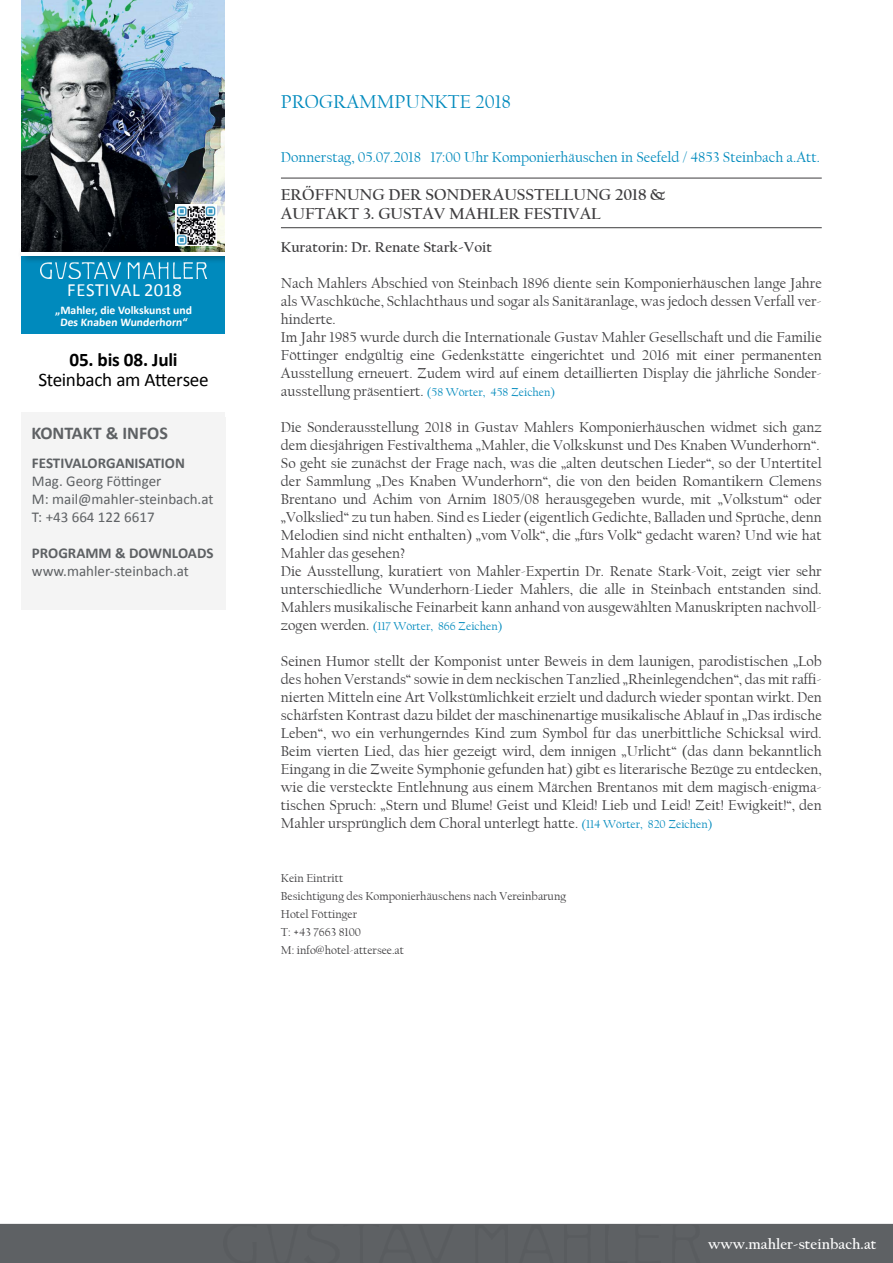
<style>
.page{position:relative;width:893px;height:1263px;background:#fff}
.page>*{position:absolute;margin:0;border:0;box-sizing:border-box;transform-origin:0 0}
.fließtext{font:19.5px "Californian FB";color:#008abd}
.t1{font:19.2px "Calibri";letter-spacing:-.02em;color:#000}
.t2{font:700 19.2px "Calibri";letter-spacing:-.01em;color:#000}
.t3{font:18.6px "Calibri";letter-spacing:.03em;color:#fff}
.t4{font:700 18px "Calibri";color:#5e6164}
.überschrift_oben_unt{font:700 16.5px/19.5px "Californian FB";color:#3d3c3e}
.fließtext-2{font:15px/18px "Californian FB";color:#3d3c3e;text-align:justify}
.t5{font:15px "Calibri";color:#5e6164}
.fließtext-3{font:15px "Californian FB";color:#008abd}
.t6{font:700 15px "Calibri";color:#5e6164}
.fließtext-4{font:700 15px "Californian FB";color:#3d3c3e}
.t7{font:700 15px "Californian FB";color:#fff}
.Absatzformat_1{font:12px "Californian FB";color:#3d3c3e}
.fließtext-5{font:12px "Californian FB";color:#008abd}
.t8{font:700 11.7px "Calibri";color:#fff}
.s1{font-size:12px;color:#008abd}
.s2{font-size:15px;color:#3d3c3e}
</style>
<div class="page">
<div style="left:0;top:1223px;width:893px;height:40px;background:#5e6164"></div>
<div style="left:224px;top:1226px;width:477px;height:37px;background:#5e6164"></div>
<div style="left:21px;top:412px;width:205px;height:198px;background:#f4f4f4"></div>
<div style="left:21px;top:98px;width:212px;height:236px;background:#008abd"></div>
<img style="left:21px;top:0;width:205px;height:244px">
<img style="left:40px;top:264px;width:167px;height:14px">
<div style="left:18px;top:244px;width:236px;height:20px;background:#000;opacity:.75"></div>
<hr style="left:21px;top:252px;width:221px;height:4px;background:#fff">
<div style="left:226px;top:0;width:110px;height:417px;background:#fff"></div>
<img style="left:176px;top:204px;width:41px;height:41px">
<hr style="left:281px;top:178px;width:541px;height:1px;background:#3d3c3e">
<hr style="left:281px;top:227px;width:541px;height:1px;background:#3d3c3e">
<p class="t3" style="left:67px;top:278px;width:116px">FESTIVAL 2018</p>
<p class="t8" style="left:55px;top:302px;width:138px">„Mahler, die Volkskunst und</p>
<p class="t8" style="left:60px;top:314px;width:130px">Des Knaben Wunderhorn“</p>
<p class="t2" style="left:70px;top:347px;width:109px">05. bis 08. Juli</p>
<p class="t1" style="left:38px;top:367px;width:172px">Steinbach am Attersee</p>
<p class="t4" style="left:31px;top:421px;width:138px">KONTAKT &amp; INFOS</p>
<p class="t6" style="left:32px;top:453px;width:154px">FESTIVALORGANISATION</p>
<p class="t5" style="left:32px;top:472px;width:131px">Mag. Georg Föttinger</p>
<p class="t5" style="left:32px;top:490px;width:183px">M: mail@mahler-steinbach.at</p>
<p class="t5" style="left:32px;top:508px;width:124px">T: +43 664 122 6617</p>
<p class="t6" style="left:32px;top:543px;width:183px">PROGRAMM &amp; DOWNLOADS</p>
<p class="t5" style="left:32px;top:562px;width:158px">www.mahler-steinbach.at</p>
<p class="fließtext" style="left:281px;top:91px;width:231px">PROGRAMMPUNKTE 2018</p>
<p class="fließtext-3" style="left:281px;top:149px;width:541px">Donnerstag, 05.07.2018 17:00 Uhr Komponierhäuschen in Seefeld / 4853 Steinbach a.Att.</p>
<p class="überschrift_oben_unt" style="left:281px;top:185px;width:386px">ERÖFFNUNG DER SONDERAUSSTELLUNG 2018 &amp;<br>AUFTAKT 3. GUSTAV MAHLER FESTIVAL</p>
<p class="fließtext-4" style="left:281px;top:239px;width:213px">Kuratorin: Dr. Renate Stark-Voit</p>
<p class="fließtext-2" style="left:281px;top:274px;width:542px">Nach Mahlers Abschied von Steinbach 1896 diente sein Komponierhäuschen lange Jahre als Waschküche, Schlachthaus und sogar als Sanitäranlage, was jedoch dessen Verfall ver&shy;hinderte.</p>
<p class="fließtext-2" style="left:281px;top:328px;width:542px">Im Jahr 1985 wurde durch die Internationale Gustav Mahler Gesellschaft und die Familie Föttinger endgültig eine Gedenkstätte eingerichtet und 2016 mit einer permanenten Ausstellung erneuert. Zudem wird auf einem detaillierten Display die jährliche Sonder&shy;ausstellung präsentiert. <span class="s1">(58 Wörter, 458 Zeichen)</span></p>
<p class="fließtext-2" style="left:281px;top:418px;width:542px">Die Sonderausstellung 2018 in Gustav Mahlers Komponierhäuschen widmet sich ganz dem diesjährigen Festivalthema „Mahler, die Volkskunst und Des Knaben Wunderhorn“.</p>
<p class="fließtext-2" style="left:281px;top:454px;width:542px">So geht sie zunächst der Frage nach, was die „alten deutschen Lieder“, so der Untertitel der Sammlung „Des Knaben Wunderhorn“, die von den beiden Romantikern Clemens Brentano und Achim von Arnim 1805/08 herausgegeben wurde, mit „Volkstum“ oder „Volkslied“ zu tun haben. Sind es Lieder (eigentlich Gedichte, Balladen und Sprüche, denn Melodien sind nicht enthalten) „vom Volk“, die „fürs Volk“ gedacht waren? Und wie hat Mahler das gesehen?</p>
<p class="fließtext-2" style="left:281px;top:562px;width:542px">Die Ausstellung, kuratiert von Mahler-Expertin Dr. Renate Stark-Voit, zeigt vier sehr unterschiedliche Wunderhorn-Lieder Mahlers, die alle in Steinbach entstanden sind.<br>Mahlers musikalische Feinarbeit kann anhand von ausgewählten Manuskripten nachvoll-</p>
<p class="fließtext-5" style="left:281px;top:619px;width:223px"><span class="s2">zogen werden.</span> (117 Wörter, 866 Zeichen)</p>
<p class="fließtext-2" style="left:281px;top:652px;width:542px">Seinen Humor stellt der Komponist unter Beweis in dem launigen, parodistischen „Lob des hohen Verstands“ sowie in dem neckischen Tanzlied „Rheinlegendchen“, das mit raffi&shy;nierten Mitteln eine Art Volkstümlichkeit erzielt und dadurch wieder spontan wirkt. Den schärfsten Kontrast dazu bildet der maschinenartige musikalische Ablauf in „Das irdische Leben“, wo ein verhungerndes Kind zum Symbol für das unerbittliche Schicksal wird.<br>Beim vierten Lied, das hier gezeigt wird, dem innigen „Urlicht“ (das dann bekanntlich Eingang in die Zweite Symphonie gefunden hat) gibt es literarische Bezüge zu entdecken, wie die versteckte Entlehnung aus einem Märchen Brentanos mit dem magisch-enigma&shy;tischen Spruch: „Stern und Blume! Geist und Kleid! Lieb und Leid! Zeit! Ewigkeit!“, den Mahler ursprünglich dem Choral unterlegt hatte. <span class="s1">(114 Wörter, 820 Zeichen)</span></p>
<p class="Absatzformat_1" style="left:281px;top:871px;width:64px">Kein Eintritt</p>
<p class="Absatzformat_1" style="left:281px;top:889px;width:287px">Besichtigung des Komponierhäuschens nach Vereinbarung</p>
<p class="Absatzformat_1" style="left:281px;top:907px;width:78px">Hotel Föttinger</p>
<p class="Absatzformat_1" style="left:281px;top:925px;width:82px">T: +43 7663 8100</p>
<p class="Absatzformat_1" style="left:281px;top:943px;width:125px">M: info@hotel-attersee.at</p>
<p class="t7" style="left:708px;top:1235px;width:170px">www.mahler-steinbach.at</p>
</div>
